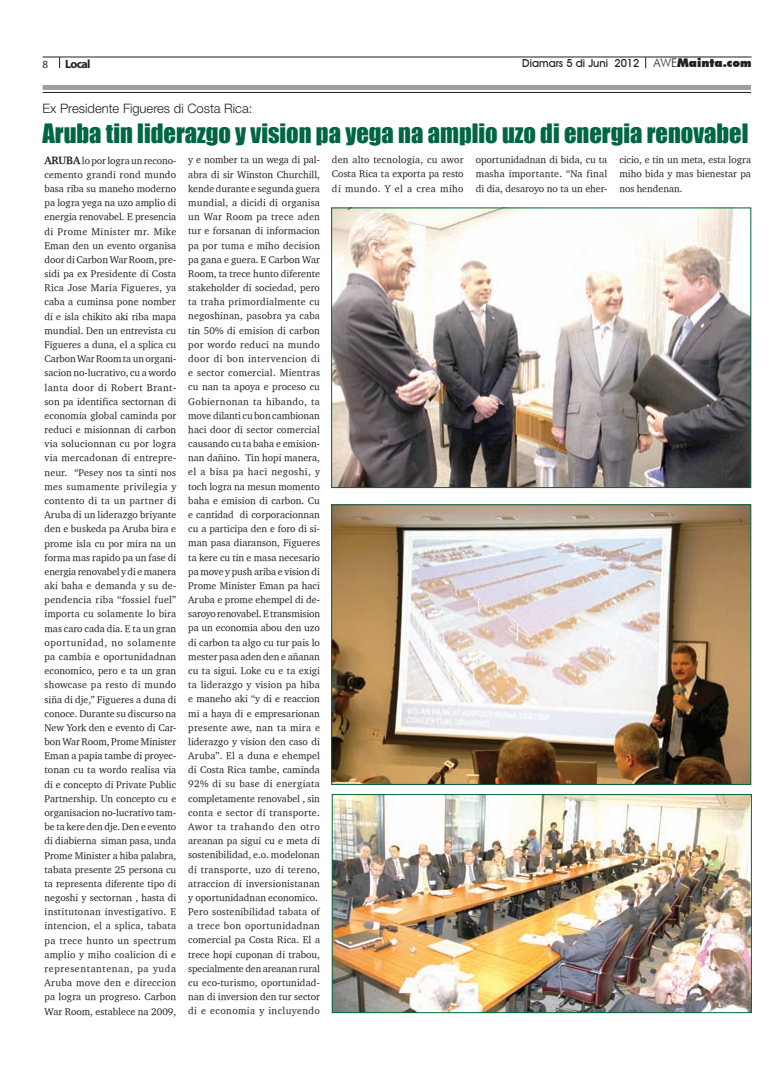
<style>
.page{position:relative;width:780px;height:1078px;background:#fff}
.page>*{position:absolute;margin:0;border:0;box-sizing:border-box;transform-origin:0 0}
.t1{font:24.5px "Impact";color:#006543}
.t2{font:300 13px "Helvetica Neue LT Std";color:#231f20}
.t3{font:700 12px "Myriad Pro";letter-spacing:-.06em;color:#231f20}
.t4{font:500 11px "Avant Garde IT Cby BT";color:#231f20}
.t5{font:11px "Myriad Pro";color:#231f20}
.t6{font:10px/14.2px "Charter ITCTT";letter-spacing:.005em;color:#231f20;text-align:justify}
.s1{font-family:"Futura BT";font-weight:300;font-size:12px}
.s2{font-family:"Futura BT";font-weight:900;font-size:12px}
.s3{font-family:"Charter Bd ITCTT Bold";font-size:11px}
</style>
<div class="page">
<hr style="left:43px;top:57px;width:708px;height:1px;background:#231f20">
<div style="left:43px;top:85px;width:708px;height:5px;background:#9d9fa2"></div>
<hr style="left:43px;top:92px;width:708px;height:1px;background:#231f20">
<img style="left:333px;top:210px;width:416px;height:275px">
<div style="left:331px;top:208px;width:420px;height:279px;border:1px solid #006543"></div>
<img style="left:333px;top:506px;width:416px;height:276px">
<div style="left:331px;top:504px;width:420px;height:280px;border:1px solid #006543"></div>
<img style="left:334px;top:796px;width:415px;height:214px">
<div style="left:332px;top:794px;width:419px;height:218px;border:1px solid #006543"></div>
<p class="t5" style="left:43px;top:57px;width:7px">8</p>
<p class="t3" style="left:65px;top:56px;width:27px">Local</p>
<p class="t4" style="left:522px;top:57px;width:231px">Diamars 5 di Juni 2012 <span class="s1">AWE</span><span class="s2">Mainta.com</span></p>
<h2 class="t2" style="left:43px;top:101px;width:211px">Ex Presidente Figueres di Costa Rica:</h2>
<h1 class="t1" style="left:43px;top:114px;width:707px">Aruba tin liderazgo y vision pa yega na amplio uzo di energia renovabel</h1>
<p class="t6" style="left:45px;top:153px;width:133px"><span class="s3">ARUBA</span> lo por logra un recono&shy;cemento grandi rond mundo basa riba su maneho moderno pa logra yega na uzo amplio di energia renovabel. E presencia di Prome Minister mr. Mike Eman den un evento organisa door di Carbon War Room, pre&shy;sidi pa ex Presidente di Costa Rica Jose Maria Figueres, ya caba a cuminsa pone nomber di e isla chikito aki riba mapa mundial. Den un entrevista cu Figueres a duna, el a splica cu Carbon War Room ta un organi&shy;sacion no-lucrativo, cu a wordo lanta door di Robert Brant&shy;son pa identifica sectornan di economia global caminda por reduci e misionnan di carbon via solucionnan cu por logra via mercadonan di entrepre&shy;neur. “Pesey nos ta sinti nos mes sumamente privilegia y contento di ta un partner di Aruba di un liderazgo briyante den e buskeda pa Aruba bira e prome isla cu por mira na un forma mas rapido pa un fase di energia renovabel y di e manera aki baha e demanda y su de&shy;pendencia riba “fossiel fuel” importa cu solamente lo bira mas caro cada dia. E ta un gran oportunidad, no solamente pa cambia e oportunidadnan economico, pero e ta un gran showcase pa resto di mundo siña di dje,” Figueres a duna di conoce. Durante su discurso na New York den e evento di Car&shy;bon War Room, Prome Minister Eman a papia tambe di proyec&shy;tonan cu ta wordo realisa via di e concepto di Private Public Partnership. Un concepto cu e organisacion no-lucrativo tam&shy;be ta kere den dje. Den e evento di diabierna siman pasa, unda Prome Minister a hiba palabra, tabata presente 25 persona cu ta representa diferente tipo di negoshi y sectornan , hasta di institutonan investigativo. E intencion, el a splica, tabata pa trece hunto un spectrum amplio y miho coalicion di e representantenan, pa yuda Aruba move den e direccion pa logra un progreso. Carbon War Room, establece na 2009,</p>
<p class="t6" style="left:188px;top:153px;width:133px;text-align:left">y e nomber ta un wega di pal&shy;abra di sir Winston Churchill, kende durante e segunda guera mundial, a dicidi di organisa un War Room pa trece aden tur e forsanan di informacion pa por tuma e miho decision pa gana e guera. E Carbon War<br>Room, ta trece hunto diferente stakeholder di sociedad, pero ta traha primordialmente cu negoshinan, pasobra ya caba tin 50% di emision di carbon por wordo reduci na mundo door di bon intervencion di e sector comercial. Mientras cu nan ta apoya e proceso cu<br>Gobiernonan ta hibando, ta move dilanti cu bon cambionan haci door di sector comercial causando cu ta baha e emision&shy;nan dañino. Tin hopi manera, el a bisa pa haci negoshi, y toch logra na mesun momento baha e emision di carbon. Cu e cantidad di corporacionnan cu a participa den e foro di si&shy;man pasa diaranson, Figueres ta kere cu tin e masa necesario pa move y push ariba e vision di<br>Prome Minister Eman pa haci<br>Aruba e prome ehempel di de&shy;saroyo renovabel. E transmision pa un economia abou den uzo di carbon ta algo cu tur pais lo mester pasa aden den e añanan cu ta sigui. Loke cu e ta exigi ta liderazgo y vision pa hiba e maneho aki “y di e reaccion mi a haya di e empresarionan presente awe, nan ta mira e liderazgo y vision den caso di<br>Aruba”. El a duna e ehempel di Costa Rica tambe, caminda<br>92% di su base di energiata completamente renovabel , sin conta e sector di transporte.<br>Awor ta trahando den otro areanan pa sigui cu e meta di sostenibilidad, e.o. modelonan di transporte, uzo di tereno, atraccion di inversionistanan y oportunidadnan economico.<br>Pero sostenibilidad tabata of a trece bon oportunidadnan comercial pa Costa Rica. El a trece hopi cuponan di trabou, specialmente den areanan rural cu eco-turismo, oportunidad&shy;nan di inversion den tur sector di e economia y incluyendo</p>
<p class="t6" style="left:332px;top:152px;width:133px">den alto tecnologia, cu awor Costa Rica ta exporta pa resto di mundo. Y el a crea miho</p>
<p class="t6" style="left:475px;top:152px;width:133px">oportunidadnan di bida, cu ta masha importante. “Na final di dia, desaroyo no ta un eher-</p>
<p class="t6" style="left:619px;top:152px;width:133px">cicio, e tin un meta, esta logra miho bida y mas bienestar pa nos hendenan.</p>
</div>
